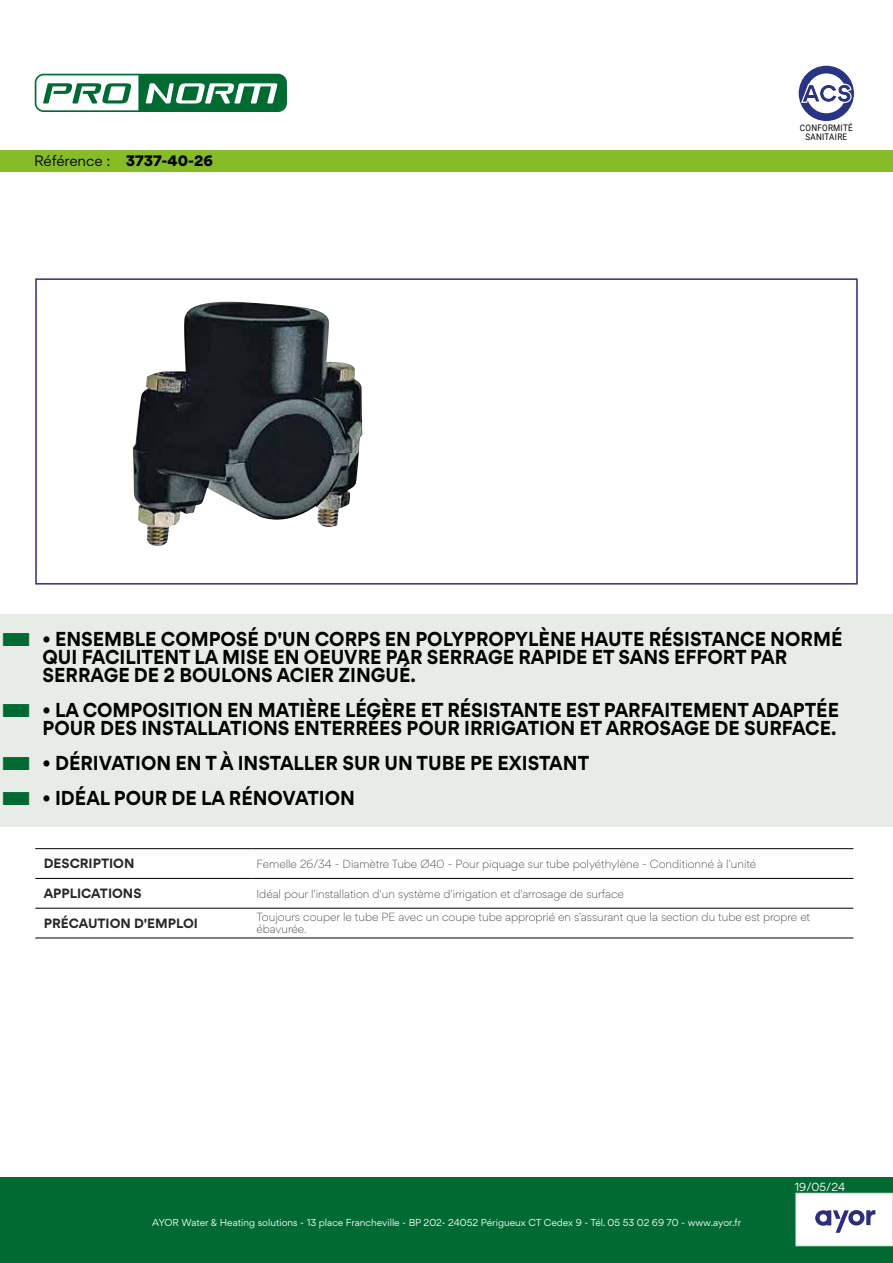
<style>
.page{position:relative;width:893px;height:1263px;background:#fff}
.page>*{position:absolute;margin:0;border:0;box-sizing:border-box;transform-origin:0 0}
.t1{font:700 18px/18px "Gordita";color:#000;scale:.95 1}
.t2{font:13.5px "Gordita";letter-spacing:-.005em;color:#000}
.t3{font:700 12px "Gordita";color:#282827}
.t4{font:300 10.5px/12px "Gordita";color:#282827}
.t5{font:10.5px "Gordita";color:#fff}
.t6{font:9px "Gordita";color:#fff}
.t7{font:9px/9px "Roboto";letter-spacing:.035em;color:#000;text-align:center;scale:.9 1}
.s1{font-weight:900}
</style>
<div class="page">
<div style="left:0;top:1178px;width:893px;height:85px;background:#006a32"></div>
<div style="left:796px;top:1193px;width:97px;height:53px;background:#fff"></div>
<div style="left:795px;top:1193px;width:98px;height:53px;border:1px solid #dadada"></div>
<img style="left:133px;top:302px;width:229px;height:244px">
<div style="left:35px;top:278px;width:823px;height:307px;border:2px solid #2d2d7e"></div>
<div style="left:0;top:614px;width:893px;height:89px;background:#e7ede6"></div>
<div style="left:0;top:685px;width:893px;height:71px;background:#e7ede6"></div>
<div style="left:0;top:738px;width:893px;height:53px;background:#e7ede6"></div>
<div style="left:0;top:773px;width:893px;height:53px;background:#e7ede6"></div>
<svg style="left:815px;top:1210px;width:60px;height:23px"></svg>
<div style="left:0;top:150px;width:893px;height:21px;background:#86bc25"></div>
<div style="left:799px;top:66px;width:55px;height:55px;background:#293584;border-radius:50%"></div>
<div style="left:806px;top:73px;width:40px;height:40px;background:#fff;border-radius:50%"></div>
<svg style="left:801px;top:84px;width:51px;height:19px"></svg>
<svg style="left:34px;top:73px;width:253px;height:39px"></svg>
<hr style="left:35px;top:848px;width:217px;height:1px;background:#000">
<hr style="left:252px;top:848px;width:601px;height:1px;background:#000">
<hr style="left:35px;top:878px;width:217px;height:1px;background:#000">
<hr style="left:252px;top:878px;width:601px;height:1px;background:#000">
<hr style="left:35px;top:908px;width:217px;height:1px;background:#000">
<hr style="left:252px;top:908px;width:601px;height:1px;background:#000">
<hr style="left:35px;top:937px;width:217px;height:1px;background:#000">
<hr style="left:252px;top:937px;width:601px;height:1px;background:#000">
<p class="t2" style="left:34px;top:151px;width:181px">Référence : <span class="s1">3737-40-26</span></p>
<p class="t7" style="left:800px;top:122px;width:60px">CONFORMITÉ<br>SANITAIRE</p>
<p class="t1" style="left:43px;top:629px;width:843px">• ENSEMBLE COMPOSÉ D'UN CORPS EN POLYPROPYLÈNE HAUTE RÉSISTANCE NORMÉ<br>QUI FACILITENT LA MISE EN OEUVRE PAR SERRAGE RAPIDE ET SANS EFFORT PAR<br>SERRAGE DE 2 BOULONS ACIER ZINGUÉ.</p>
<p class="t1" style="left:43px;top:700px;width:840px">• LA COMPOSITION EN MATIÈRE LÉGÈRE ET RÉSISTANTE EST PARFAITEMENT ADAPTÉE<br>POUR DES INSTALLATIONS ENTERRÉES POUR IRRIGATION ET ARROSAGE DE SURFACE.</p>
<p class="t1" style="left:43px;top:753px;width:577px">• DÉRIVATION EN T À INSTALLER SUR UN TUBE PE EXISTANT</p>
<p class="t1" style="left:43px;top:788px;width:330px">• IDÉAL POUR DE LA RÉNOVATION</p>
<p class="t3" style="left:44px;top:854px;width:92px">DESCRIPTION</p>
<p class="t4" style="left:256px;top:857px;width:501px">Femelle 26/34 - Diamètre Tube Ø40 - Pour piquage sur tube polyéthylène - Conditionné à l'unité</p>
<p class="t3" style="left:44px;top:884px;width:99px">APPLICATIONS</p>
<p class="t4" style="left:256px;top:887px;width:369px">Idéal pour l'installation d'un système d'irrigation et d'arrosage de surface</p>
<p class="t3" style="left:44px;top:914px;width:156px">PRÉCAUTION D'EMPLOI</p>
<p class="t4" style="left:256px;top:911px;width:555px">Toujours couper le tube PE avec un coupe tube approprié en s'assurant que la section du tube est propre et ébavurée.</p>
<p class="t6" style="left:152px;top:1216px;width:590px">AYOR Water &amp; Heating solutions - 13 place Francheville - BP 202- 24052 Périgueux CT Cedex 9 - Tél. 05 53 02 69 70 - www.ayor.fr</p>
<p class="t5" style="left:795px;top:1179px;width:52px">19/05/24</p>
</div>
